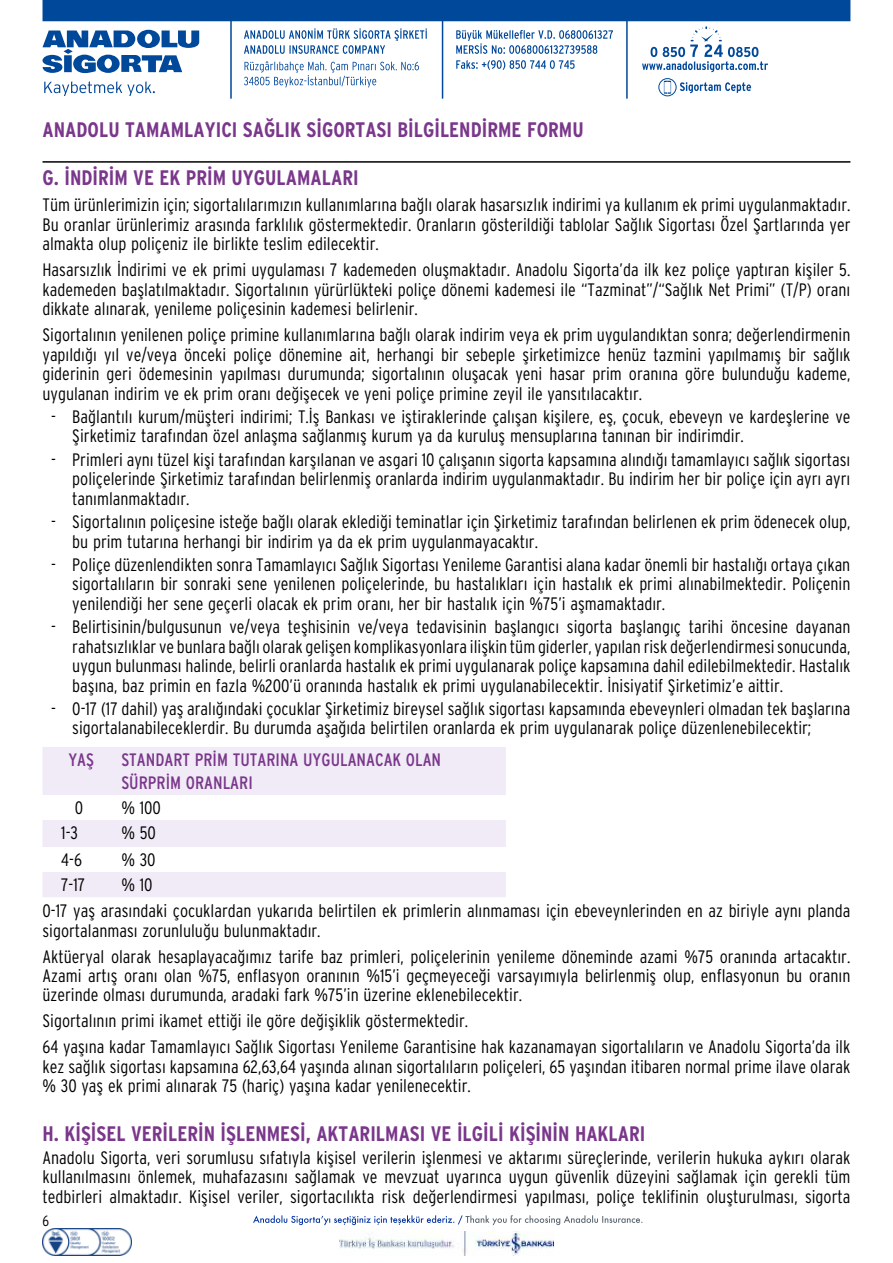
<style>
.page{position:relative;width:893px;height:1263px;background:#fff}
.page>*{position:absolute;margin:0;border:0;box-sizing:border-box;transform-origin:0 0}
.t1{font:700 condensed 21px "Interstate";color:#7a378b}
.t2{font:300 condensed 18px/19.5px "Interstate";color:#000}
.t3{font:condensed 18px/23px "Interstate";color:#7a378b}
.t4{font:300 condensed 15px "Interstate";color:#000}
</style>
<div class="page">
<hr style="left:43px;top:161px;width:807px;height:2px;background:#000">
<svg style="left:253px;top:1215px;width:389px;height:10px"></svg>
<img style="left:339px;top:1231px;width:215px;height:25px">
<img style="left:43px;top:1228px;width:89px;height:28px">
<div style="left:43px;top:0;width:807px;height:21px;background:#00489a"></div>
<hr style="left:230px;top:12px;width:2px;height:87px;background:#00489a">
<svg style="left:244px;top:61px;width:175px;height:26px"></svg>
<svg style="left:244px;top:28px;width:183px;height:26px"></svg>
<svg style="left:456px;top:60px;width:119px;height:10px"></svg>
<svg style="left:456px;top:30px;width:157px;height:24px"></svg>
<hr style="left:442px;top:15px;width:1px;height:84px;background:#00489a">
<hr style="left:626px;top:15px;width:2px;height:84px;background:#00489a">
<svg style="left:43px;top:30px;width:156px;height:43px"></svg>
<svg style="left:44px;top:81px;width:111px;height:15px"></svg>
<svg style="left:680px;top:82px;width:71px;height:11px"></svg>
<svg style="left:642px;top:26px;width:126px;height:46px"></svg>
<svg style="left:664px;top:81px;width:7px;height:13px"></svg>
<div style="left:659px;top:78px;width:17px;height:18px;border:1px solid #00489a;border-radius:50%"></div>
<svg style="left:43px;top:747px;width:463px;height:150px;fill:#f0ebf6"></svg>
<p class="t1" style="left:43px;top:118px;width:543px">ANADOLU TAMAMLAYICI SAĞLIK SİGORTASI BİLGİLENDİRME FORMU</p>
<p class="t1" style="left:43px;top:166px;width:318px">G. İNDİRİM VE EK PRİM UYGULAMALARI</p>
<p class="t2" style="left:43px;top:195px;width:809px;text-align:justify">Tüm ürünlerimizin için; sigortalılarımızın kullanımlarına bağlı olarak hasarsızlık indirimi ya kullanım ek primi uygulanmaktadır.<br>Bu oranlar ürünlerimiz arasında farklılık göstermektedir. Oranların gösterildiği tablolar Sağlık Sigortası Özel Şartlarında yer almakta olup poliçeniz ile birlikte teslim edilecektir.</p>
<p class="t2" style="left:43px;top:260px;width:809px;text-align:justify">Hasarsızlık İndirimi ve ek primi uygulaması 7 kademeden oluşmaktadır. Anadolu Sigorta’da ilk kez poliçe yaptıran kişiler 5. kademeden başlatılmaktadır. Sigortalının yürürlükteki poliçe dönemi kademesi ile “Tazminat”/“Sağlık Net Primi” (T/P) oranı dikkate alınarak, yenileme poliçesinin kademesi belirlenir.</p>
<p class="t2" style="left:43px;top:325px;width:809px;text-align:justify">Sigortalının yenilenen poliçe primine kullanımlarına bağlı olarak indirim veya ek prim uygulandıktan sonra; değerlendirmenin yapıldığı yıl ve/veya önceki poliçe dönemine ait, herhangi bir sebeple şirketimizce henüz tazmini yapılmamış bir sağlık giderinin geri ödemesinin yapılması durumunda; sigortalının oluşacak yeni hasar prim oranına göre bulunduğu kademe, uygulanan indirim ve ek prim oranı değişecek ve yeni poliçe primine zeyil ile yansıtılacaktır.</p>
<p class="t2" style="left:72px;top:407px;width:780px;text-indent:-21px">- Bağlantılı kurum/müşteri indirimi; T.İş Bankası ve iştiraklerinde çalışan kişilere, eş, çocuk, ebeveyn ve kardeşlerine ve<br>Şirketimiz tarafından özel anlaşma sağlanmış kurum ya da kuruluş mensuplarına tanınan bir indirimdir.</p>
<p class="t2" style="left:72px;top:449px;width:780px;text-align:justify;text-indent:-21px">- Primleri aynı tüzel kişi tarafından karşılanan ve asgari 10 çalışanın sigorta kapsamına alındığı tamamlayıcı sağlık sigortası poliçelerinde Şirketimiz tarafından belirlenmiş oranlarda indirim uygulanmaktadır. Bu indirim her bir poliçe için ayrı ayrı tanımlanmaktadır.</p>
<p class="t2" style="left:72px;top:512px;width:780px;text-indent:-21px">- Sigortalının poliçesine isteğe bağlı olarak eklediği teminatlar için Şirketimiz tarafından belirlenen ek prim ödenecek olup, bu prim tutarına herhangi bir indirim ya da ek prim uygulanmayacaktır.</p>
<p class="t2" style="left:72px;top:555px;width:780px;text-align:justify;text-indent:-21px">- Poliçe düzenlendikten sonra Tamamlayıcı Sağlık Sigortası Yenileme Garantisi alana kadar önemli bir hastalığı ortaya çıkan sigortalıların bir sonraki sene yenilenen poliçelerinde, bu hastalıkları için hastalık ek primi alınabilmektedir. Poliçenin yenilendiği her sene geçerli olacak ek prim oranı, her bir hastalık için %75’i aşmamaktadır.</p>
<p class="t2" style="left:72px;top:617px;width:780px;text-align:justify;text-indent:-21px">- Belirtisinin/bulgusunun ve/veya teşhisinin ve/veya tedavisinin başlangıcı sigorta başlangıç tarihi öncesine dayanan rahatsızlıklar ve bunlara bağlı olarak gelişen komplikasyonlara ilişkin tüm giderler, yapılan risk değerlendirmesi sonucunda, uygun bulunması halinde, belirli oranlarda hastalık ek primi uygulanarak poliçe kapsamına dahil edilebilmektedir. Hastalık başına, baz primin en fazla %200’ü oranında hastalık ek primi uygulanabilecektir. İnisiyatif Şirketimiz’e aittir.</p>
<p class="t2" style="left:72px;top:699px;width:780px;text-indent:-21px">- 0-17 (17 dahil) yaş aralığındaki çocuklar Şirketimiz bireysel sağlık sigortası kapsamında ebeveynleri olmadan tek başlarına sigortalanabileceklerdir. Bu durumda aşağıda belirtilen oranlarda ek prim uygulanarak poliçe düzenlenebilecektir;</p>
<p class="t3" style="left:68px;top:748px;width:27px">YAŞ</p>
<p class="t3" style="left:121px;top:748px;width:321px">STANDART PRİM TUTARINA UYGULANACAK OLAN<br>SÜRPRİM ORANLARI</p>
<p class="t2" style="left:75px;top:798px;width:10px">0</p>
<p class="t2" style="left:121px;top:798px;width:41px">% 100</p>
<p class="t2" style="left:61px;top:823px;width:18px">1-3</p>
<p class="t2" style="left:121px;top:823px;width:36px">% 50</p>
<p class="t2" style="left:61px;top:850px;width:22px">4-6</p>
<p class="t2" style="left:121px;top:850px;width:36px">% 30</p>
<p class="t2" style="left:61px;top:875px;width:25px">7-17</p>
<p class="t2" style="left:43px;top:872px;width:809px;line-height:26px;text-indent:79px">% 10<br>0-17 yaş arasındaki çocuklardan yukarıda belirtilen ek primlerin alınmaması için ebeveynlerinden en az biriyle aynı planda</p>
<p class="t2" style="left:43px;top:917px;width:809px;line-height:26px">sigortalanması zorunluluğu bulunmaktadır.<br>Aktüeryal olarak hesaplayacağımız tarife baz primleri, poliçelerinin yenileme döneminde azami %75 oranında artacaktır.</p>
<p class="t2" style="left:43px;top:966px;width:809px">Azami artış oranı olan %75, enflasyon oranının %15’i geçmeyeceği varsayımıyla belirlenmiş olup, enflasyonun bu oranın üzerinde olması durumunda, aradaki fark %75’in üzerine eklenebilecektir.</p>
<p class="t2" style="left:43px;top:1008px;width:809px;line-height:26px">Sigortalının primi ikamet ettiği ile göre değişiklik göstermektedir.<br>64 yaşına kadar Tamamlayıcı Sağlık Sigortası Yenileme Garantisine hak kazanamayan sigortalıların ve Anadolu Sigorta’da ilk</p>
<p class="t2" style="left:43px;top:1056px;width:809px">kez sağlık sigortası kapsamına 62,63,64 yaşında alınan sigortalıların poliçeleri, 65 yaşından itibaren normal prime ilave olarak % 30 yaş ek primi alınarak 75 (hariç) yaşına kadar yenilenecektir.</p>
<p class="t1" style="left:43px;top:1122px;width:604px">H. KİŞİSEL VERİLERİN İŞLENMESİ, AKTARILMASI VE İLGİLİ KİŞİNİN HAKLARI</p>
<p class="t2" style="left:43px;top:1148px;width:809px;text-align:justify">Anadolu Sigorta, veri sorumlusu sıfatıyla kişisel verilerin işlenmesi ve aktarımı süreçlerinde, verilerin hukuka aykırı olarak kullanılmasını önlemek, muhafazasını sağlamak ve mevzuat uyarınca uygun güvenlik düzeyini sağlamak için gerekli tüm tedbirleri almaktadır. Kişisel veriler, sigortacılıkta risk değerlendirmesi yapılması, poliçe teklifinin oluşturulması, sigorta</p>
<p class="t4" style="left:43px;top:1212px;width:8px">6</p>
</div>
